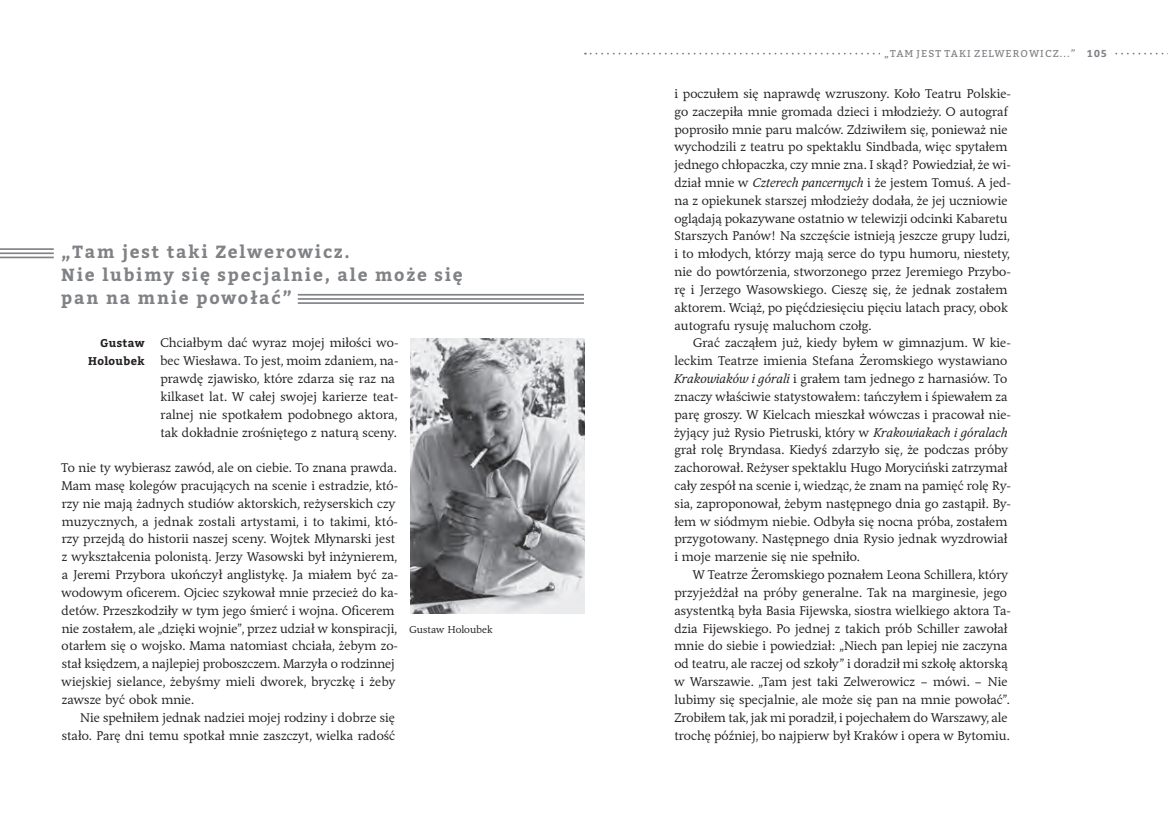
<style>
.page{position:relative;width:1168px;height:833px;background:#fff}
.page>*{position:absolute;margin:0;border:0;box-sizing:border-box;transform-origin:0 0}
.t1{font:700 17.5px/22.9px "Bitter";letter-spacing:.1em;color:#808285}
.t2{font:12.5px/17.8px "Colvert Latin";color:#231f20}
.t3{font:700 11.25px/17.8px "Bitter";letter-spacing:.03em;color:#231f20;text-align:right}
.t4{font:10px "Bitter";letter-spacing:.11em;color:#808285}
.t5{font:10px "Colvert Latin";color:#231f20}
.s1{font-weight:700}
.s2{font-style:italic}
</style>
<div class="page">
<hr style="left:0;top:248px;width:244px;height:2px;background:#808285">
<hr style="left:0;top:252px;width:244px;height:2px;background:#808285">
<hr style="left:0;top:256px;width:244px;height:2px;background:#808285">
<div style="left:54px;top:243px;width:301px;height:20px;background:#fff"></div>
<hr style="left:74px;top:294px;width:510px;height:1px;background:#808285">
<hr style="left:74px;top:298px;width:510px;height:2px;background:#808285">
<hr style="left:74px;top:302px;width:510px;height:2px;background:#808285">
<div style="left:54px;top:289px;width:244px;height:20px;background:#fff"></div>
<img style="left:410px;top:339px;width:174px;height:274px">
<svg style="left:585px;top:53px;width:583px;height:2px"></svg>
<div style="left:880px;top:47px;width:231px;height:14px;background:#fff"></div>
<h1 class="t1" style="left:61px;top:242px;width:403px">„Tam jest taki Zelwerowicz.<br>Nie lubimy się specjalnie, ale może się pan na mnie powołać”</h1>
<p class="t2" style="left:160px;top:335px;width:240px">Chciałbym dać wyraz mojej miłości wo&shy;bec Wiesława. To jest, moim zdaniem, na&shy;prawdę zjawisko, które zdarza się raz na kilkaset lat. W całej swojej karierze teat&shy;ralnej nie spotkałem podobnego aktora, tak dokładnie zrośniętego z naturą sceny.</p>
<p class="t2" style="left:61px;top:460px;width:339px">To nie ty wybierasz zawód, ale on ciebie. To znana prawda.<br>Mam masę kolegów pracujących na scenie i estradzie, któ&shy;rzy nie mają żadnych studiów aktorskich, reżyserskich czy muzycznych, a jednak zostali artystami, i to takimi, któ&shy;rzy przejdą do historii naszej sceny. Wojtek Młynarski jest z wykształcenia polonistą. Jerzy Wasowski był inżynierem, a Jeremi Przybora ukończył anglistykę. Ja miałem być za&shy;wodowym oficerem. Ojciec szykował mnie przecież do ka&shy;detów. Przeszkodziły w tym jego śmierć i wojna. Oficerem nie zostałem, ale „dzięki wojnie”, przez udział w konspiracji, otarłem się o wojsko. Mama natomiast chciała, żebym zo&shy;stał księdzem, a najlepiej proboszczem. Marzyła o rodzinnej wiejskiej sielance, żebyśmy mieli dworek, bryczkę i żeby zawsze być obok mnie.</p>
<p class="t2" style="left:62px;top:709px;width:335px;text-align:right">Nie spełniłem jednak nadziei mojej rodziny i dobrze się stało. Parę dni temu spotkał mnie zaszczyt, wielka radość</p>
<p class="t3" style="left:88px;top:335px;width:58px">Gustaw<br>Holoubek</p>
<p class="t5" style="left:409px;top:624px;width:85px">Gustaw Holoubek</p>
<p class="t4" style="left:884px;top:49px;width:224px">„TAM JEST TAKI ZELWEROWICZ...” <span class="s1">105</span></p>
<p class="t2" style="left:674px;top:86px;width:338px">i poczułem się naprawdę wzruszony. Koło Teatru Polskie&shy;go zaczepiła mnie gromada dzieci i młodzieży. O autograf poprosiło mnie paru malców. Zdziwiłem się, ponieważ nie wychodzili z teatru po spektaklu Sindbada, więc spytałem jednego chłopaczka, czy mnie zna. I skąd? Powiedział, że wi&shy;dział mnie w <span class="s2">Czterech pancernych</span> i że jestem Tomuś. A jed&shy;na z opiekunek starszej młodzieży dodała, że jej uczniowie oglądają pokazywane ostatnio w telewizji odcinki Kabaretu Starszych Panów! Na szczęście istnieją jeszcze grupy ludzi, i to młodych, którzy mają serce do typu humoru, niestety, nie do powtórzenia, stworzonego przez Jeremiego Przybo&shy;rę i Jerzego Wasowskiego. Cieszę się, że jednak zostałem aktorem. Wciąż, po pięćdziesięciu pięciu latach pracy, obok autografu rysuję maluchom czołg.</p>
<p class="t2" style="left:674px;top:335px;width:339px;text-indent:19px">Grać zacząłem już, kiedy byłem w gimnazjum. W kie&shy;leckim Teatrze imienia Stefana Żeromskiego wystawiano <span class="s2">Krakowiaków i górali</span> i grałem tam jednego z harnasiów. To znaczy właściwie statystowałem: tańczyłem i śpiewałem za parę groszy. W Kielcach mieszkał wówczas i pracował nie&shy;żyjący już Rysio Pietruski, który w <span class="s2">Krakowiakach i góralach </span>grał rolę Bryndasa. Kiedyś zdarzyło się, że podczas próby zachorował. Reżyser spektaklu Hugo Moryciński zatrzymał cały zespół na scenie i, wiedząc, że znam na pamięć rolę Ry&shy;sia, zaproponował, żebym następnego dnia go zastąpił. By&shy;łem w siódmym niebie. Odbyła się nocna próba, zostałem przygotowany. Następnego dnia Rysio jednak wyzdrowiał i moje marzenie się nie spełniło.</p>
<p class="t2" style="left:674px;top:567px;width:338px;text-indent:18px">W Teatrze Żeromskiego poznałem Leona Schillera, który przyjeżdżał na próby generalne. Tak na marginesie, jego asystentką była Basia Fijewska, siostra wielkiego aktora Ta&shy;dzia Fijewskiego. Po jednej z takich prób Schiller zawołał mnie do siebie i powiedział: „Niech pan lepiej nie zaczyna od teatru, ale raczej od szkoły” i doradził mi szkołę aktorską w Warszawie. „Tam jest taki Zelwerowicz – mówi. – Nie lubimy się specjalnie, ale może się pan na mnie powołać”.<br>Zrobiłem tak, jak mi poradził, i pojechałem do Warszawy, ale trochę później, bo najpierw był Kraków i opera w Bytomiu.</p>
</div>
